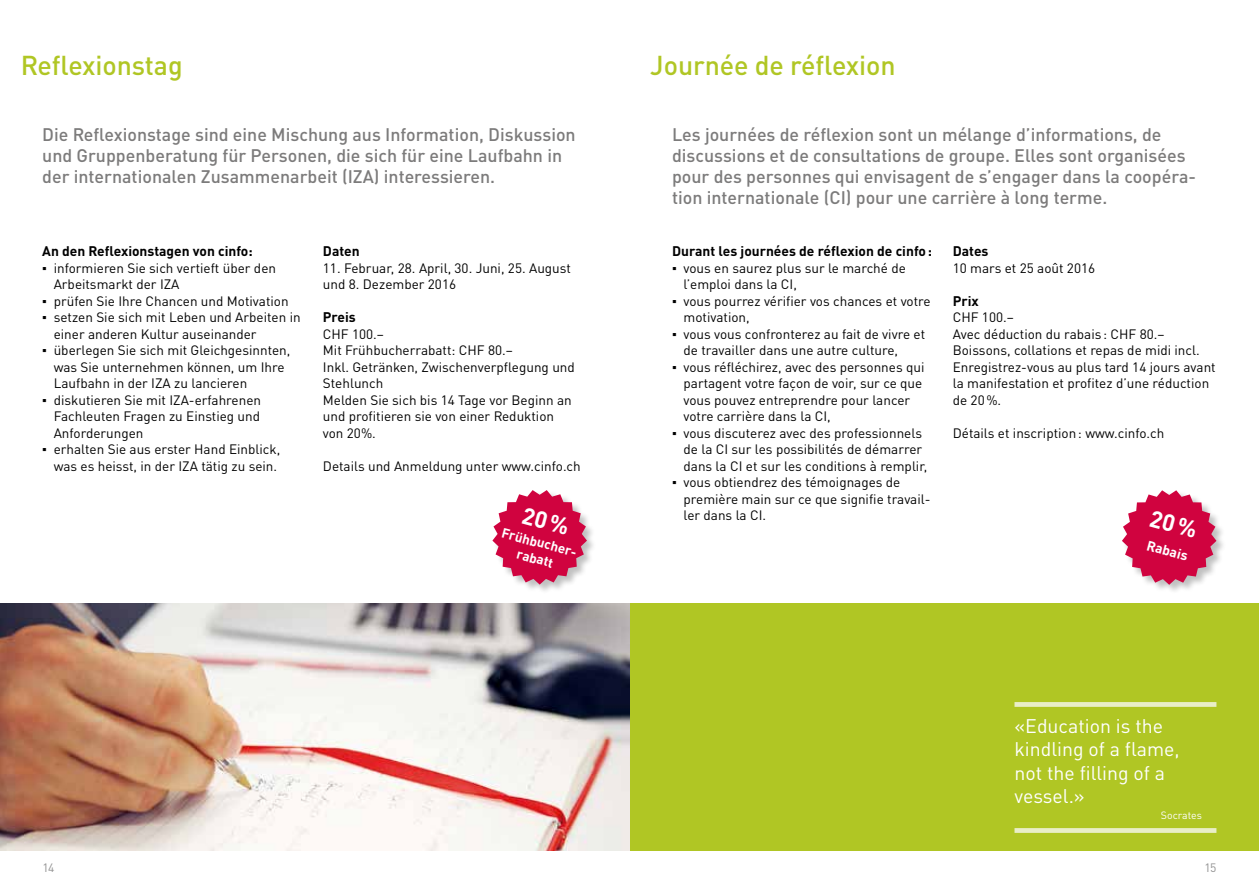
<style>
.page{position:relative;width:1259px;height:893px;background:#fff}
.page>*{position:absolute;margin:0;border:0;box-sizing:border-box;transform-origin:0 0}
.t1{font:500 27px "DINOT";letter-spacing:-.005em;color:#b0c624}
.t2{font:19.5px/23.2px "DINOT";color:#fff}
.t3{font:500 18px/21px "DINOT";color:#7c7b7b}
.t4{font:700 13.8px "DINOT";color:#000}
.t5{font:700 13.8px "DINOT";color:#fff}
.t6{font:13.5px/16.5px "DINOT";color:#000}
.t7{font:700 13.5px "DINOT";color:#fff}
.t8{font:12px "DINOT";color:#929292}
.t9{font:10.5px "DINOT";color:#fff}
.s1{font-family:"Arial Narrow"}
</style>
<div class="page">
<div style="left:1121px;top:490px;width:105px;height:105px;background:#000;opacity:.25"></div>
<div style="left:630px;top:603px;width:629px;height:248px;background:#b0c624"></div>
<div style="left:1014px;top:702px;width:202px;height:5px;background:#e9eec7"></div>
<div style="left:1014px;top:828px;width:202px;height:5px;background:#e9eec7"></div>
<img style="left:0;top:603px;width:629px;height:248px">
<div style="left:492px;top:490px;width:105px;height:105px;background:#000;opacity:.25"></div>
<svg style="left:1122px;top:490px;width:94px;height:95px"></svg>
<svg style="left:492px;top:490px;width:95px;height:95px"></svg>
<h1 class="t1" style="left:21px;top:48px;width:163px">Reflexionstag</h1>
<h3 class="t3" style="left:42px;top:123px;width:535px">Die Reflexionstage sind eine Mischung aus Information, Diskussion und Gruppenberatung für Personen, die sich für eine Laufbahn in der internationalen Zusammenarbeit (IZA) interessieren.</h3>
<p class="t4" style="left:42px;top:242px;width:212px">An den Reflexionstagen von cinfo:</p>
<p class="t6" style="left:54px;top:259px;width:224px;text-indent:-12px"><span class="s1">▪</span> informieren Sie sich vertieft über den<br>Arbeitsmarkt der IZA</p>
<p class="t6" style="left:42px;top:292px;width:248px"><span class="s1">▪</span> prüfen Sie Ihre Chancen und Motivation</p>
<p class="t6" style="left:54px;top:309px;width:248px;text-indent:-12px"><span class="s1">▪</span> setzen Sie sich mit Leben und Arbeiten in einer anderen Kultur auseinander</p>
<p class="t6" style="left:54px;top:342px;width:238px;text-indent:-12px"><span class="s1">▪</span> überlegen Sie sich mit Gleichgesinnten, was Sie unternehmen können, um Ihre<br>Laufbahn in der IZA zu lancieren</p>
<p class="t6" style="left:54px;top:391px;width:209px;text-align:justify;text-indent:-12px"><span class="s1">▪</span> diskutieren Sie mit IZA-erfahrenen Fachleuten Fragen zu Einstieg und Anforderungen</p>
<p class="t6" style="left:42px;top:441px;width:240px;text-align:right"><span class="s1">▪</span> erhalten Sie aus erster Hand Einblick, was es heisst, in der IZA tätig zu sein.</p>
<p class="t4" style="left:323px;top:242px;width:38px">Daten</p>
<p class="t6" style="left:323px;top:259px;width:249px">11. Februar, 28. April, 30. Juni, 25. August und 8. Dezember 2016</p>
<p class="t4" style="left:323px;top:308px;width:34px">Preis</p>
<p class="t6" style="left:323px;top:325px;width:253px">CHF 100.–<br>Mit Frühbucherrabatt: CHF 80.–<br>Inkl. Getränken, Zwischenverpflegung und<br>Stehlunch<br>Melden Sie sich bis 14 Tage vor Beginn an und profitieren sie von einer Reduktion von 20%.</p>
<p class="t6" style="left:323px;top:457px;width:259px">Details und Anmeldung unter www.cinfo.ch</p>
<p class="t7" style="left:504px;top:524px;width:80px;rotate:15deg">Frühbucher-</p>
<p class="t7" style="left:519px;top:545px;width:39px;rotate:15deg">rabatt</p>
<h1 class="t1" style="left:650px;top:48px;width:247px">Journée de réflexion</h1>
<p class="t3" style="left:672px;top:123px;width:525px">Les journées de réflexion sont un mélange d’informations, de discussions et de consultations de groupe. Elles sont organisées pour des personnes qui envisagent de s’engager dans la coopéra&shy;tion internationale (CI) pour une carrière à long terme.</p>
<p class="t4" style="left:952px;top:242px;width:37px">Dates</p>
<p class="t6" style="left:952px;top:259px;width:144px">10 mars et 25 août 2016</p>
<p class="t4" style="left:952px;top:292px;width:28px">Prix</p>
<p class="t6" style="left:952px;top:309px;width:264px">CHF 100.–<br>Avec déduction du rabais : CHF 80.–<br>Boissons, collations et repas de midi incl.<br>Enregistrez-vous au plus tard 14 jours avant la manifestation et profitez d’une réduction de 20%.</p>
<p class="t6" style="left:952px;top:424px;width:213px">Détails et inscription: www.cinfo.ch</p>
<p class="t4" style="left:672px;top:242px;width:261px">Durant les journées de réflexion de cinfo:</p>
<p class="t6" style="left:683px;top:259px;width:224px;text-indent:-12px"><span class="s1">▪</span> vous en saurez plus sur le marché de l’emploi dans la CI,</p>
<p class="t6" style="left:683px;top:292px;width:249px;text-indent:-12px"><span class="s1">▪</span> vous pourrez vérifier vos chances et votre motivation,</p>
<p class="t6" style="left:683px;top:325px;width:243px;text-indent:-12px"><span class="s1">▪</span> vous vous confronterez au fait de vivre et de travailler dans une autre culture,</p>
<p class="t6" style="left:683px;top:358px;width:242px;text-indent:-12px"><span class="s1">▪</span> vous réfléchirez, avec des personnes qui partagent votre façon de voir, sur ce que vous pouvez entreprendre pour lancer votre carrière dans la CI,</p>
<p class="t6" style="left:683px;top:424px;width:245px;text-indent:-12px"><span class="s1">▪</span> vous discuterez avec des professionnels de la CI sur les possibilités de démarrer dans la CI et sur les conditions à remplir,</p>
<p class="t6" style="left:683px;top:474px;width:248px;text-indent:-12px"><span class="s1">▪</span> vous obtiendrez des témoignages de première main sur ce que signifie travail&shy;ler dans la CI.</p>
<p class="t5" style="left:1149px;top:536px;width:44px;rotate:15deg">Rabais</p>
<h2 class="t2" style="left:1014px;top:714px;width:167px">«Education is the kindling of a flame, not the filling of a vessel.»</h2>
<p class="t9" style="left:1161px;top:809px;width:42px">Socrates</p>
<p class="t8" style="left:43px;top:860px;width:13px">14</p>
<p class="t8" style="left:1204px;top:860px;width:13px">15</p>
</div>
